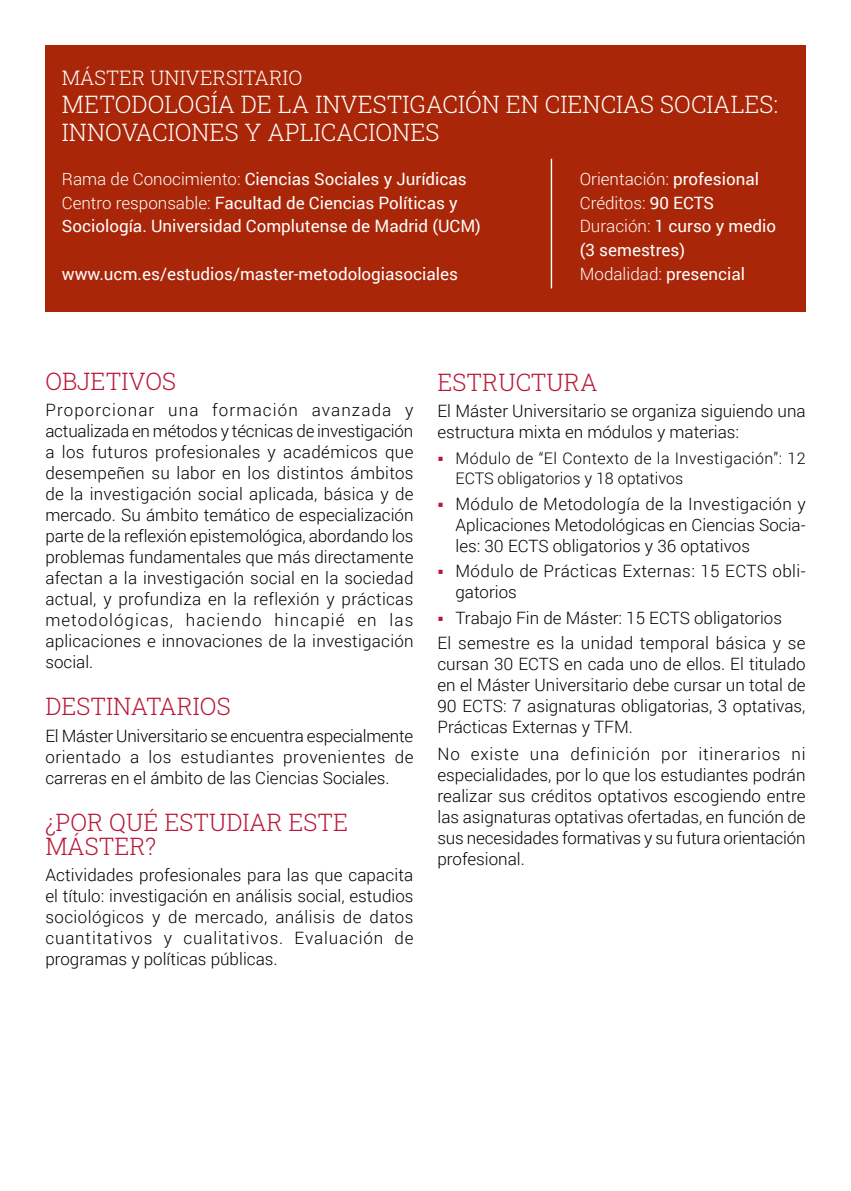
<style>
.page{position:relative;width:851px;height:1191px;background:#fff}
.page>*{position:absolute;margin:0;border:0;box-sizing:border-box;transform-origin:0 0}
.t1{font:24px/28px "Roboto Slab";color:#fff}
.t2{font:24px/24px "Roboto Slab";color:#b81736}
.t3{font:20px "Roboto Slab";color:#fff}
.t4{font:300 17px/21px "Roboto";color:#000;text-align:justify}
.t5{font:17px/24px "Roboto";color:#fff}
.t6{font:300 17px/21px "Roboto";letter-spacing:.02em;color:#000}
.t7{font:300 16px/20px "Roboto";letter-spacing:.025em;color:#000}
.s1{font-weight:300}
</style>
<div class="page">
<div style="left:45px;top:45px;width:760px;height:267px;background:#aa2608"></div>
<hr style="left:550px;top:159px;width:2px;height:129px;background:#fff">
<p class="t3" style="left:62px;top:64px;width:242px">MÁSTER UNIVERSITARIO</p>
<h1 class="t1" style="left:62px;top:89px;width:717px">METODOLOGÍA DE LA INVESTIGACIÓN EN CIENCIAS SOCIALES:<br>INNOVACIONES Y APLICACIONES</h1>
<p class="t5" style="left:62px;top:166px;width:420px"><span class="s1">Rama de Conocimiento:</span> Ciencias Sociales y Jurídicas<br><span class="s1">Centro responsable:</span> Facultad de Ciencias Políticas y<br>Sociología. Universidad Complutense de Madrid (UCM)</p>
<p class="t5" style="left:62px;top:262px;width:397px">www.ucm.es/estudios/master-metodologiasociales</p>
<p class="t5" style="left:579px;top:166px;width:198px"><span class="s1">Orientación:</span> profesional<br><span class="s1">Créditos:</span> 90 ECTS<br><span class="s1">Duración:</span> 1 curso y medio (3 semestres)<br><span class="s1">Modalidad:</span> presencial</p>
<h1 class="t2" style="left:45px;top:368px;width:132px">OBJETIVOS</h1>
<p class="t4" style="left:45px;top:399px;width:369px">Proporcionar una formación avanzada y actualizada en métodos y técnicas de investigación a los futuros profesionales y académicos que desempeñen su labor en los distintos ámbitos de la investigación social aplicada, básica y de mercado. Su ámbito temático de especialización parte de la reflexión epistemológica, abordando los problemas fundamentales que más directamente afectan a la investigación social en la sociedad actual, y profundiza en la reflexión y prácticas metodológicas, haciendo hincapié en las aplicaciones e innovaciones de la investigación social.</p>
<h1 class="t2" style="left:45px;top:694px;width:187px">DESTINATARIOS</h1>
<p class="t4" style="left:45px;top:724px;width:369px">El Máster Universitario se encuentra especialmente orientado a los estudiantes provenientes de carreras en el ámbito de las Ciencias Sociales.</p>
<h1 class="t2" style="left:45px;top:809px;width:304px">¿POR QUÉ ESTUDIAR ESTE<br>MÁSTER?</h1>
<p class="t4" style="left:45px;top:864px;width:369px">Actividades profesionales para las que capacita el título: investigación en análisis social, estudios sociológicos y de mercado, análisis de datos cuantitativos y cualitativos. Evaluación de programas y políticas públicas.</p>
<h1 class="t2" style="left:437px;top:369px;width:161px">ESTRUCTURA</h1>
<p class="t4" style="left:437px;top:400px;width:369px">El Máster Universitario se organiza siguiendo una estructura mixta en módulos y materias:</p>
<p class="t7" style="left:455px;top:448px;width:351px">Módulo de “El Contexto de la Investigación”: 12<br>ECTS obligatorios y 18 optativos</p>
<p class="t4" style="left:455px;top:492px;width:351px">Módulo de Metodología de la Investigación y Aplicaciones Metodológicas en Ciencias Socia&shy;les: 30 ECTS obligatorios y 36 optativos</p>
<p class="t6" style="left:455px;top:560px;width:351px">Módulo de Prácticas Externas: 15 ECTS obli&shy;gatorios</p>
<p class="t4" style="left:437px;top:604px;width:369px;line-height:25.6px;text-align:center">Trabajo Fin de Máster: 15 ECTS obligatorios<br>El semestre es la unidad temporal básica y se</p>
<p class="t4" style="left:437px;top:653px;width:369px">cursan 30 ECTS en cada uno de ellos. El titulado en el Máster Universitario debe cursar un total de 90 ECTS: 7 asignaturas obligatorias, 3 optativas, Prácticas Externas y TFM.</p>
<p class="t4" style="left:437px;top:743px;width:369px">No existe una definición por itinerarios ni especialidades, por lo que los estudiantes podrán realizar sus créditos optativos escogiendo entre las asignaturas optativas ofertadas, en función de sus necesidades formativas y su futura orientación profesional.</p>
</div>
